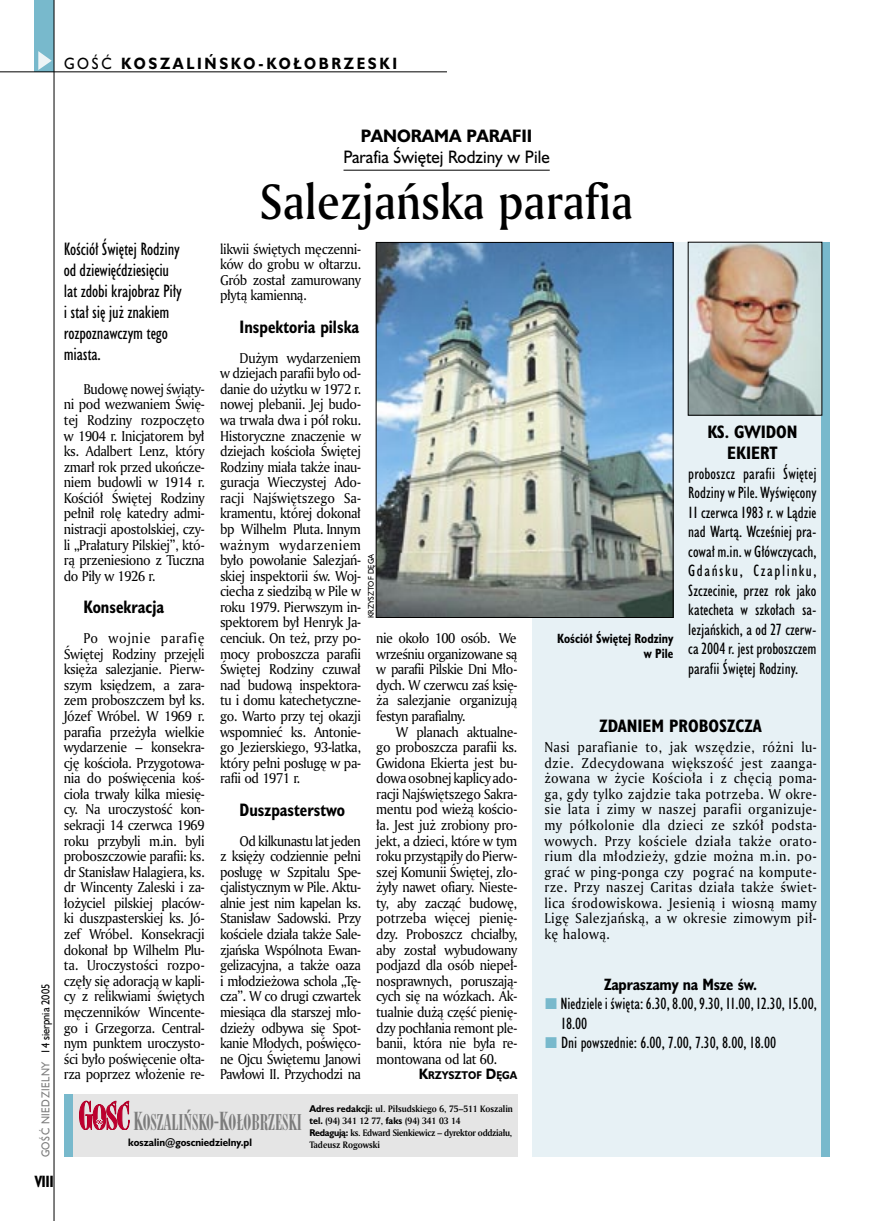
<style>
.page{position:relative;width:872px;height:1221px;background:#fff}
.page>*{position:absolute;margin:0;border:0;box-sizing:border-box;transform-origin:0 0}
._05a_tytyl_AmMd_32_pt{font:48px "Amerigo Md PL";color:#000;scale:.9 1}
._05a_tytyl_AmMd_48_pt{font:21px "Modern 735 PL";color:#7c7c7c;scale:.9 1}
._06-4_lead_lokal_HuCn_11_pt{font:16.5px/21px "Humanst 521 Cn PL";letter-spacing:-.01em;color:#000}
._04_srodtytul_HuCB_11_pt{font:700 16.5px "Humanst 521 Cn PL";color:#000;scale:.94 1}
._04-3_nadtytul_lokal{font:16.5px/21px "Humanst 521 PL";color:#000;text-align:center;scale:.94 1}
._04-2_tytul_ramki{font:700 16.5px/21px "Humanst 521 Cn PL";color:#000;text-align:center}
._03-2_body_do_ramki{font:15px/19.5px "Humanst 521 Cn PL";color:#000}
._15a_temat_lewo{font:700 15px "Humanst 521 PL";letter-spacing:.2em;color:#000;scale:.9 1}
._03-2_body_do_ramki-2{font:700 15px "Humanst 521 Cn PL";letter-spacing:-.015em;color:#000}
._16_pagina_lewa{font:700 15px "Humanst 521 Cn PL";color:#000;scale:.94 1}
._01_body_tekst{font:13.8px/15.6px "Amerigo PL";letter-spacing:-.03em;color:#000;text-align:justify;scale:.94 1}
._03-4_body_liturgii{font:13.8px/15.6px "Amerigo PL";letter-spacing:.025em;color:#000;text-align:justify;scale:.94 1}
._09_podpis_zdjecia_HuCnB{font:700 12.3px/14.4px "Humanst 521 Cn PL";color:#000;text-align:right;scale:.94 1}
._18a_data_lewa_GOSC{font:10.5px "Humanst 521 PL";letter-spacing:.05em;color:#7c7c7c;scale:.9 1}
._18_data_lewa{font:10.5px "Humanst 521 PL";color:#000;scale:.9 1}
._01_body_tekst-2{font:700 10.35px "Humanst 521 PL";color:#000;scale:.9 1}
._20a_stopka_adres{font:700 9.9px "Humanst 521 PL";color:#000;scale:.94 1}
._20b_stopka_dzial{font:700 9px "Amerigo PL";color:#000;scale:.94 1}
._20b_stopka_dzial-2{font:700 9px "Amerigo PL";letter-spacing:-.03em;color:#000;scale:.94 1}
.stopka_cien{font:700 9px "Amerigo PL";color:#000;scale:.94 1}
._09a_autor_zdjecia_Hu_5_pt{font:7.5px "Humanst 521 PL";color:#000;scale:.94 1}
.s1{font-weight:400}
.s2{font-weight:700}
.s3{font-size:13.8px}
.s4{font-family:"Humanst 521 PL"}
.s5{font-size:24px}
</style>
<div class="page">
<div style="left:532px;top:242px;width:296px;height:914px;background:#e7f1f5"></div>
<div style="left:821px;top:242px;width:8px;height:914px;background:#78b9cc"></div>
<img style="left:690px;top:244px;width:130px;height:169px">
<hr style="left:343px;top:170px;width:207px;height:1px;background:#000">
<div style="left:64px;top:1094px;width:453px;height:62px;background:#e5e5e5"></div>
<div style="left:64px;top:1094px;width:8px;height:62px;background:#78b9cc"></div>
<svg style="left:79px;top:1100px;width:50px;height:29px"></svg>
<div style="left:35px;top:0;width:19px;height:72px;background:#78b9cc"></div>
<svg style="left:38px;top:51px;width:14px;height:19px"></svg>
<hr style="left:54px;top:0;width:1px;height:1220px;background:#000">
<hr style="left:0;top:72px;width:447px;height:1px;background:#000">
<img style="left:378px;top:244px;width:293px;height:371px">
<div style="left:376px;top:242px;width:297px;height:375px;border:1px solid #000"></div>
<p class="_15a_temat_lewo" style="left:64px;top:53px;width:372px"><span class="s1">GOŚĆ</span> KOSZALIŃSKO-KOŁOBRZESKI</p>
<p class="_18_data_lewa" style="left:38px;top:1053px;width:79px;rotate:-90deg">14 sierpnia 2005</p>
<p class="_18a_data_lewa_GOSC" style="left:38px;top:1157px;width:108px;rotate:-90deg">GOŚĆ NIEDZIELNY</p>
<p class="_16_pagina_lewa" style="left:35px;top:1170px;width:22px">VIII</p>
<p class="_06-4_lead_lokal_HuCn_11_pt" style="left:64px;top:239px;width:119px">Kościół Świętej Rodziny od dziewięćdziesięciu lat zdobi krajobraz Piły i stał się już znakiem rozpoznawczym tego miasta.</p>
<p class="_01_body_tekst" style="left:64px;top:380px;width:151px;text-indent:20px">Budowę nowej świąty&shy;ni pod wezwaniem Świę&shy;tej Rodziny rozpoczęto w 1904 r. Inicjatorem był ks. Adalbert Lenz, który zmarł rok przed ukończe&shy;niem budowli w 1914 r.<br>Kościół Świętej Rodziny pełnił rolę katedry admi&shy;nistracji apostolskiej, czy&shy;li „Prałatury Pilskiej”, któ&shy;rą przeniesiono z Tuczna do Piły w 1926 r.</p>
<p class="_04_srodtytul_HuCB_11_pt" style="left:83px;top:595px;width:87px">Konsekracja</p>
<p class="_01_body_tekst" style="left:64px;top:630px;width:151px;text-indent:20px">Po wojnie parafię Świętej Rodziny przejęli księża salezjanie. Pierw&shy;szym księdzem, a zara&shy;zem proboszczem był ks.<br>Józef Wróbel. W 1969 r. parafia przeżyła wielkie wydarzenie – konsekra&shy;cję kościoła. Przygotowa&shy;nia do poświęcenia koś&shy;cioła trwały kilka miesię&shy;cy. Na uroczystość kon&shy;sekracji 14 czerwca 1969 roku przybyli m.in. byli proboszczowie parafii: ks. dr Stanisław Halagiera, ks. dr Wincenty Zaleski i za&shy;łożyciel pilskiej placów&shy;ki duszpasterskiej ks. Jó&shy;zef Wróbel. Konsekracji dokonał bp Wilhelm Plu&shy;ta. Uroczystości rozpo&shy;częły się adoracją w kapli&shy;cy z relikwiami świętych męczenników Wincente&shy;go i Grzegorza. Central&shy;nym punktem uroczysto&shy;ści było poświęcenie ołta&shy;rza poprzez włożenie re-</p>
<p class="_04-3_nadtytul_lokal" style="left:343px;top:125px;width:221px"><span class="s2">PANORAMA PARAFII<br></span>Parafia Świętej Rodziny w Pile</p>
<p class="_05a_tytyl_AmMd_32_pt" style="left:260px;top:170px;width:416px">Salezjańska parafia</p>
<p class="_01_body_tekst" style="left:220px;top:240px;width:151px">likwii świętych męczenni&shy;ków do grobu w ołtarzu.<br>Grób został zamurowany płytą kamienną.</p>
<p class="_04_srodtytul_HuCB_11_pt" style="left:240px;top:315px;width:129px">Inspektoria pilska</p>
<p class="_01_body_tekst" style="left:220px;top:349px;width:151px;text-indent:20px">Dużym wydarzeniem w dziejach parafii było od&shy;danie do użytku w 1972 r. nowej plebanii. Jej budo&shy;wa trwała dwa i pół roku.<br>Historyczne znaczenie w dziejach kościoła Świętej Rodziny miała także inau&shy;guracja Wieczystej Ado&shy;racji Najświętszego Sa&shy;kramentu, której dokonał bp Wilhelm Pluta. Innym ważnym wydarzeniem było powołanie Salezjań&shy;skiej inspektorii św. Woj&shy;ciecha z siedzibą w Pile w roku 1979. Pierwszym in&shy;spektorem był Henryk Ja&shy;cenciuk. On też, przy po&shy;mocy proboszcza parafii Świętej Rodziny czuwał nad budową inspektora&shy;tu i domu katechetyczne&shy;go. Warto przy tej okazji wspomnieć ks. Antonie&shy;go Jezierskiego, 93-latka, który pełni posługę w pa&shy;rafii od 1971 r.</p>
<p class="_04_srodtytul_HuCB_11_pt" style="left:240px;top:798px;width:114px">Duszpasterstwo</p>
<p class="_01_body_tekst" style="left:220px;top:832px;width:151px;text-indent:20px">Od kilkunastu lat jeden z księży codziennie pełni posługę w Szpitalu Spe&shy;cjalistycznym w Pile. Aktu&shy;alnie jest nim kapelan ks.<br>Stanisław Sadowski. Przy kościele działa także Sale&shy;zjańska Wspólnota Ewan&shy;gelizacyjna, a także oaza i młodzieżowa schola „Tę&shy;cza”. W co drugi czwartek miesiąca dla starszej mło&shy;dzieży odbywa się Spot&shy;kanie Młodych, poświęco&shy;ne Ojcu Świętemu Janowi Pawłowi II. Przychodzi na</p>
<p class="_09a_autor_zdjecia_Hu_5_pt" style="left:366px;top:618px;width:70px;rotate:-90deg">KRZYSZTOF DĘGA</p>
<p class="_01_body_tekst" style="left:376px;top:630px;width:151px">nie około 100 osób. We wrześniu organizowane są w parafii Pilskie Dni Mło&shy;dych. W czerwcu zaś księ&shy;ża salezjanie organizują festyn parafialny.</p>
<p class="_01_body_tekst" style="left:376px;top:723px;width:151px;text-indent:20px">W planach aktualne&shy;go proboszcza parafii ks.<br>Gwidona Ekierta jest bu&shy;dowa osobnej kaplicy ado&shy;racji Najświętszego Sakra&shy;mentu pod wieżą kościo&shy;ła. Jest już zrobiony pro&shy;jekt, a dzieci, które w tym roku przystąpiły do Pierw&shy;szej Komunii Świętej, zło&shy;żyły nawet ofiary. Nieste&shy;ty, aby zacząć budowę, potrzeba więcej pienię&shy;dzy. Proboszcz chciałby, aby został wybudowany podjazd dla osób niepeł&shy;nosprawnych, poruszają&shy;cych się na wózkach. Ak&shy;tualnie dużą część pienię&shy;dzy pochłania remont ple&shy;banii, która nie była re&shy;montowana od lat 60.</p>
<p class="_01_body_tekst-2" style="left:419px;top:1068px;width:111px"><span class="s3">K</span>RZYSZTOF <span class="s3">D</span>ĘGA</p>
<p class="_09_podpis_zdjecia_HuCnB" style="left:557px;top:631px;width:125px">Kościół Świętej Rodziny w Pile</p>
<p class="_04-2_tytul_ramki" style="left:707px;top:421px;width:92px">KS. GWIDON<br>EKIERT</p>
<p class="_03-2_body_do_ramki" style="left:688px;top:463px;width:130px;text-align:justify">proboszcz parafii Świętej Rodziny w Pile. Wyświęcony 11 czerwca 1983 r. w Lądzie nad Wartą. Wcześniej pra&shy;cował m.in. w Główczycach, Gdańsku, Czaplinku, Szczecinie, przez rok jako katecheta w szkołach sa&shy;lezjańskich, a od 27 czerw&shy;ca 2004 r. jest proboszczem parafii Świętej Rodziny.</p>
<p class="_04-2_tytul_ramki" style="left:599px;top:715px;width:164px">ZDANIEM PROBOSZCZA</p>
<p class="_03-4_body_liturgii" style="left:544px;top:739px;width:291px">Nasi parafianie to, jak wszędzie, różni lu&shy;dzie. Zdecydowana większość jest zaanga&shy;żowana w życie Kościoła i z chęcią poma&shy;ga, gdy tylko zajdzie taka potrzeba. W okre&shy;sie lata i zimy w naszej parafii organizuje&shy;my półkolonie dla dzieci ze szkół podsta&shy;wowych. Przy kościele działa także orato&shy;rium dla młodzieży, gdzie można m.in. po&shy;grać w ping-ponga czy pograć na kompute&shy;rze. Przy naszej Caritas działa także świet&shy;lica środowiskowa. Jesienią i wiosną mamy Ligę Salezjańską, a w okresie zimowym pił&shy;kę halową.</p>
<p class="_03-2_body_do_ramki-2" style="left:604px;top:973px;width:154px">Zapraszamy na Msze św.</p>
<p class="_03-2_body_do_ramki" style="left:560px;top:993px;width:258px">Niedziele i święta: 6.30, 8.00, 9.30, 11.00, 12.30, 15.00,<br>18.00</p>
<p class="_03-2_body_do_ramki" style="left:561px;top:1032px;width:216px">Dni powszednie: 6.00, 7.00, 7.30, 8.00, 18.00</p>
<p class="_20b_stopka_dzial" style="left:309px;top:1102px;width:218px"><span class="s4">Adres redakcji:</span> ul. Piłsudskiego 6, 75–511 Koszalin</p>
<p class="_20b_stopka_dzial" style="left:309px;top:1114px;width:162px"><span class="s4">tel.</span> (94) 341 12 77, <span class="s4">faks</span> (94) 341 03 14</p>
<p class="_20b_stopka_dzial-2" style="left:309px;top:1126px;width:217px"><span class="s4">Redagują:</span> ks. Edward Sienkiewicz – dyrektor oddziału,</p>
<p class="stopka_cien" style="left:309px;top:1138px;width:77px">Tadeusz Rogowski</p>
<p class="_05a_tytyl_AmMd_48_pt" style="left:133px;top:1109px;width:189px"><span class="s5">K</span>OSZALIŃSKO-<span class="s5">K</span>OŁOBRZESKI</p>
<p class="_20a_stopka_adres" style="left:128px;top:1135px;width:133px">koszalin@goscniedzielny.pl</p>
</div>
